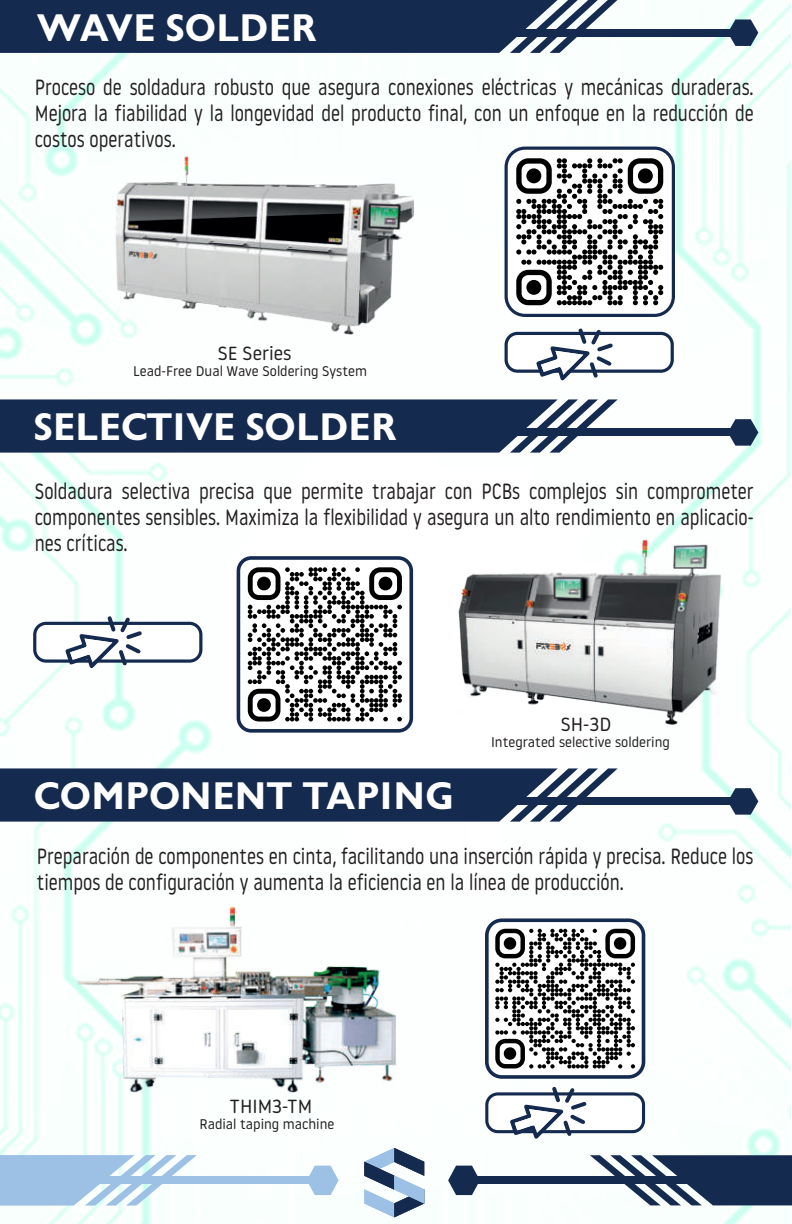
<style>
.page{position:relative;width:792px;height:1224px;background:#fff}
.page>*{position:absolute;margin:0;border:0;box-sizing:border-box;transform-origin:0 0}
.t1{font:700 38.6px "Gill Sans Display MT Pro";color:#fff}
.t2{font:22px/26px "Noway Round";color:#231f20;text-align:justify;scale:.83 1}
.t3{font:19px "Noway Round";color:#231f20}
.t4{font:14px "Noway Round";color:#231f20}
</style>
<div class="page">
<img style="left:0;top:0;width:791px;height:1224px">
<div style="left:504px;top:29px;width:232px;height:7px;background:#152a4f"></div>
<svg style="left:0;top:0;width:617px;height:53px;background:#273b5d"></svg>
<svg style="left:728px;top:19px;width:30px;height:27px"></svg>
<div style="left:0;top:1176px;width:314px;height:8px;background:#9dc0e5"></div>
<svg style="left:0;top:1155px;width:197px;height:51px"></svg>
<svg style="left:307px;top:1166px;width:32px;height:29px"></svg>
<div style="left:473px;top:1176px;width:319px;height:8px;background:#152a4f"></div>
<svg style="left:590px;top:1155px;width:202px;height:50px"></svg>
<svg style="left:448px;top:1166px;width:32px;height:29px"></svg>
<svg style="left:364px;top:1148px;width:61px;height:69px"></svg>
<div style="left:504px;top:429px;width:232px;height:7px;background:#152a4f"></div>
<svg style="left:0;top:399px;width:618px;height:54px;background:#2b3e5f"></svg>
<svg style="left:728px;top:419px;width:30px;height:27px"></svg>
<img style="left:114px;top:156px;width:300px;height:178px">
<svg style="left:0;top:768px;width:618px;height:54px;background:#2b3e60"></svg>
<svg style="left:728px;top:788px;width:30px;height:27px"></svg>
<div style="left:504px;top:798px;width:232px;height:7px;background:#152a4f"></div>
<img style="left:73px;top:902px;width:327px;height:193px">
<img style="left:459px;top:539px;width:265px;height:187px">
<div style="left:506px;top:148px;width:167px;height:167px;background:#fff;border-radius:19px"></div>
<div style="left:505px;top:147px;width:170px;height:170px;border:3px solid #152a4f;border-radius:19px"></div>
<svg style="left:516px;top:158px;width:147px;height:147px"></svg>
<div style="left:526px;top:168px;width:15px;height:15px;background:#000001;border-radius:50%"></div>
<div style="left:638px;top:168px;width:15px;height:15px;background:#000001;border-radius:50%"></div>
<div style="left:526px;top:280px;width:15px;height:15px;background:#000001;border-radius:50%"></div>
<div style="left:238px;top:558px;width:173px;height:173px;background:#fff;border-radius:13px"></div>
<div style="left:237px;top:556px;width:176px;height:177px;border:4px solid #152a4f;border-radius:13px"></div>
<svg style="left:248px;top:567px;width:154px;height:155px"></svg>
<div style="left:257px;top:577px;width:14px;height:13px;background:#000001;border-radius:50%"></div>
<div style="left:379px;top:577px;width:13px;height:13px;background:#000001;border-radius:50%"></div>
<div style="left:257px;top:698px;width:14px;height:14px;background:#000001;border-radius:50%"></div>
<div style="left:487px;top:920px;width:157px;height:157px;background:#fff;border-radius:15px"></div>
<div style="left:485px;top:918px;width:160px;height:161px;border:4px solid #152a4f;border-radius:15px"></div>
<svg style="left:495px;top:929px;width:140px;height:139px"></svg>
<div style="left:504px;top:937px;width:12px;height:13px;background:#000001;border-radius:50%"></div>
<div style="left:614px;top:937px;width:12px;height:13px;background:#000001;border-radius:50%"></div>
<div style="left:504px;top:1047px;width:12px;height:13px;background:#000001;border-radius:50%"></div>
<div style="left:506px;top:333px;width:166px;height:38px;background:#fff;border-radius:11px"></div>
<div style="left:505px;top:332px;width:169px;height:41px;border:3px solid #152a4f;border-radius:11px"></div>
<div style="left:487px;top:1094px;width:157px;height:38px;background:#fff;border-radius:11px"></div>
<div style="left:485px;top:1092px;width:160px;height:41px;border:3px solid #152a4f;border-radius:11px"></div>
<div style="left:35px;top:623px;width:166px;height:38px;background:#fff;border-radius:11px"></div>
<div style="left:33px;top:622px;width:169px;height:41px;border:3px solid #152a4f;border-radius:11px"></div>
<svg style="left:536px;top:328px;width:77px;height:53px"></svg>
<svg style="left:65px;top:616px;width:77px;height:53px"></svg>
<svg style="left:510px;top:1087px;width:76px;height:52px"></svg>
<h1 class="t1" style="left:37px;top:5px;width:281px">WAVE SOLDER</h1>
<p class="t2" style="left:35px;top:73px;width:868px">Proceso de soldadura robusto que asegura conexiones eléctricas y mecánicas duraderas.<br>Mejora la fiabilidad y la longevidad del producto final, con un enfoque en la reducción de costos operativos.</p>
<p class="t3" style="left:218px;top:340px;width:75px">SE Series</p>
<p class="t4" style="left:133px;top:362px;width:235px">Lead-Free Dual Wave Soldering System</p>
<h1 class="t1" style="left:34px;top:404px;width:364px">SELECTIVE SOLDER</h1>
<p class="t2" style="left:35px;top:477px;width:868px">Soldadura selectiva precisa que permite trabajar con PCBs complejos sin comprometer componentes sensibles. Maximiza la flexibilidad y asegura un alto rendimiento en aplicacio&shy;nes críticas.</p>
<p class="t3" style="left:561px;top:711px;width:52px">SH-3D</p>
<p class="t4" style="left:491px;top:733px;width:180px">Integrated selective soldering</p>
<h1 class="t1" style="left:34px;top:773px;width:422px">COMPONENT TAPING</h1>
<p class="t2" style="left:37px;top:842px;width:865px">Preparación de componentes en cinta, facilitando una inserción rápida y precisa. Reduce los tiempos de configuración y aumenta la eficiencia en la línea de producción.</p>
<p class="t3" style="left:229px;top:1093px;width:84px">THIM3-TM</p>
<p class="t4" style="left:200px;top:1115px;width:136px">Radial taping machine</p>
</div>
